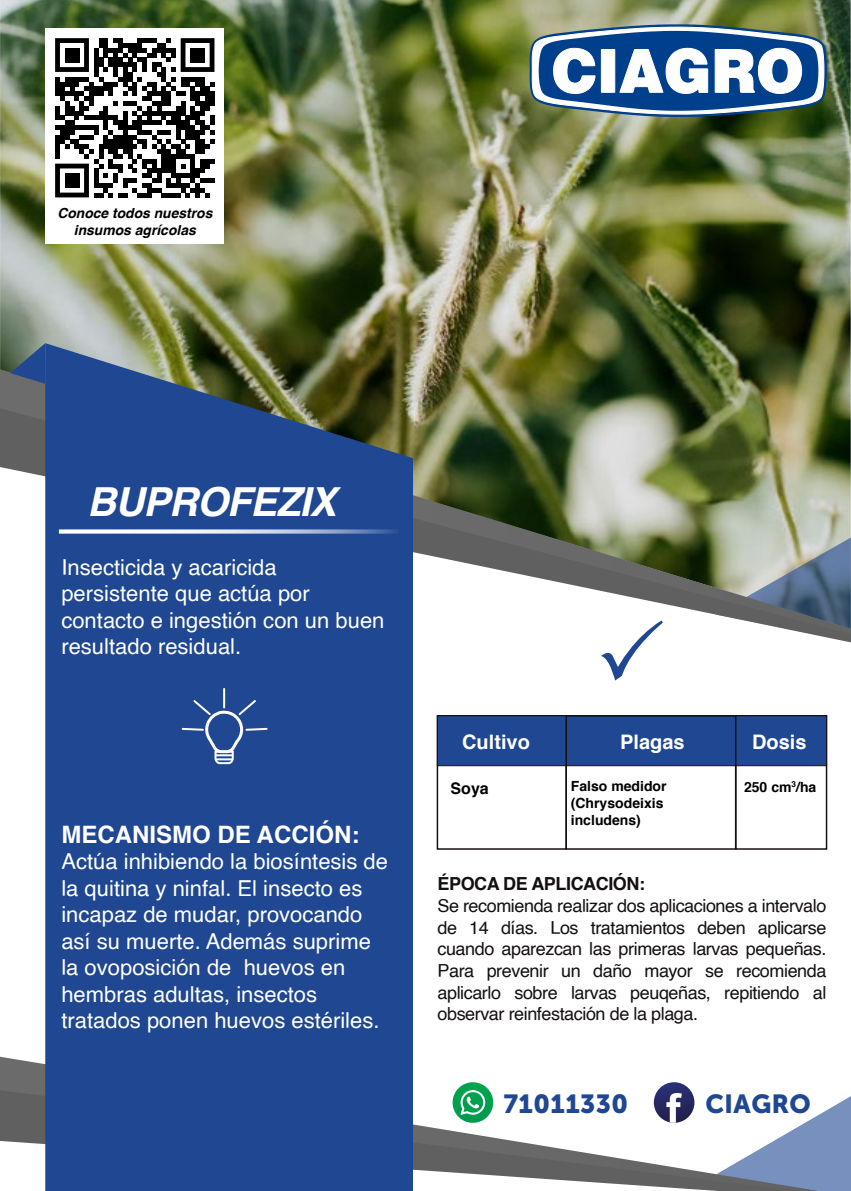
<style>
.page{position:relative;width:851px;height:1191px;background:#fff}
.page>*{position:absolute;margin:0;border:0;box-sizing:border-box;transform-origin:0 0}
.t1{font:italic 700 40px "Helvetica";letter-spacing:-.025em;color:#fff}
.t2{font:26px "Museo Sans Cyrl 900";letter-spacing:.02em;color:#1f4792}
.t3{font:700 24px "Helvetica";color:#fff}
.t4{font:22px/26.4px "Helvetica";color:#fff}
.t5{font:700 20px "Helvetica";color:#fff}
.t6{font:18px/21.6px "Helvetica";letter-spacing:-.025em;color:#150f11;text-align:justify}
.t7{font:700 18px "Helvetica";letter-spacing:-.025em;color:#150f11}
.t8{font:700 16px "Helvetica";color:#000}
.t9{font:700 14px/16.8px "Helvetica";color:#000}
.t10{font:italic 700 13.8px/16.6px "Helvetica";color:#000;text-align:center}
</style>
<div class="page">
<img style="left:0;top:0;width:850px;height:333px">
<svg style="left:0;top:1056px;width:850px;height:135px"></svg>
<svg style="left:529px;top:24px;width:297px;height:93px"></svg>
<img style="left:0;top:333px;width:850px;height:310px">
<svg style="left:10px;top:343px;width:35px;height:41px"></svg>
<svg style="left:45px;top:343px;width:368px;height:848px;fill:#1f4792"></svg>
<svg style="left:653px;top:1082px;width:41px;height:40px"></svg>
<svg style="left:452px;top:1082px;width:41px;height:40px"></svg>
<svg style="left:458px;top:1090px;width:28px;height:25px"></svg>
<svg style="left:59px;top:529px;width:340px;height:4px"></svg>
<svg style="left:181px;top:689px;width:88px;height:76px"></svg>
<svg style="left:601px;top:620px;width:61px;height:60px"></svg>
<div style="left:436px;top:715px;width:131px;height:134px;border:1px solid #150f11"></div>
<div style="left:734px;top:715px;width:93px;height:134px;border:1px solid #150f11"></div>
<div style="left:437px;top:715px;width:389px;height:51px;background:#1f4792;border:1px solid #150f11"></div>
<div style="left:565px;top:715px;width:171px;height:134px;border:1px solid #150f11"></div>
<div style="left:45px;top:28px;width:179px;height:216px;background:#fff"></div>
<svg style="left:55px;top:38px;width:159px;height:160px"></svg>
<div style="left:65px;top:48px;width:14px;height:14px;background:#000"></div>
<div style="left:190px;top:48px;width:15px;height:14px;background:#000"></div>
<div style="left:65px;top:173px;width:14px;height:15px;background:#000"></div>
<p class="t10" style="left:57px;top:205px;width:156px">Conoce todos nuestros insumos agrícolas</p>
<h1 class="t1" style="left:87px;top:469px;width:250px">BUPROFEZIX</h1>
<p class="t4" style="left:61px;top:554px;width:324px">Insecticida y acaricida persistente que actúa por contacto e ingestión con un buen resultado residual.</p>
<p class="t3" style="left:61px;top:815px;width:299px">MECANISMO DE ACCIÓN:</p>
<p class="t4" style="left:61px;top:849px;width:328px">Actúa inhibiendo la biosíntesis de la quitina y ninfal. El insecto es incapaz de mudar, provocando así su muerte. Además suprime la ovoposición de huevos en hembras adultas, insectos tratados ponen huevos estériles.</p>
<p class="t5" style="left:462px;top:726px;width:69px">Cultivo</p>
<p class="t5" style="left:620px;top:726px;width:66px">Plagas</p>
<p class="t5" style="left:752px;top:726px;width:56px">Dosis</p>
<p class="t8" style="left:450px;top:775px;width:40px">Soya</p>
<p class="t9" style="left:570px;top:778px;width:97px">Falso medidor (Chrysodeixis includens)</p>
<p class="t9" style="left:744px;top:779px;width:74px">250 cm<sup>3</sup>/ha</p>
<p class="t7" style="left:437px;top:869px;width:209px">ÉPOCA DE APLICACIÓN:</p>
<p class="t6" style="left:437px;top:895px;width:390px">Se recomienda realizar dos aplicaciones a intervalo de 14 días. Los tratamientos deben aplicarse cuando aparezcan las primeras larvas pequeñas.<br>Para prevenir un daño mayor se recomienda aplicarlo sobre larvas peuqeñas, repitiendo al observar reinfestación de la plaga.</p>
<p class="t2" style="left:503px;top:1088px;width:126px">71011330</p>
<p class="t2" style="left:705px;top:1088px;width:107px">CIAGRO</p>
</div>
